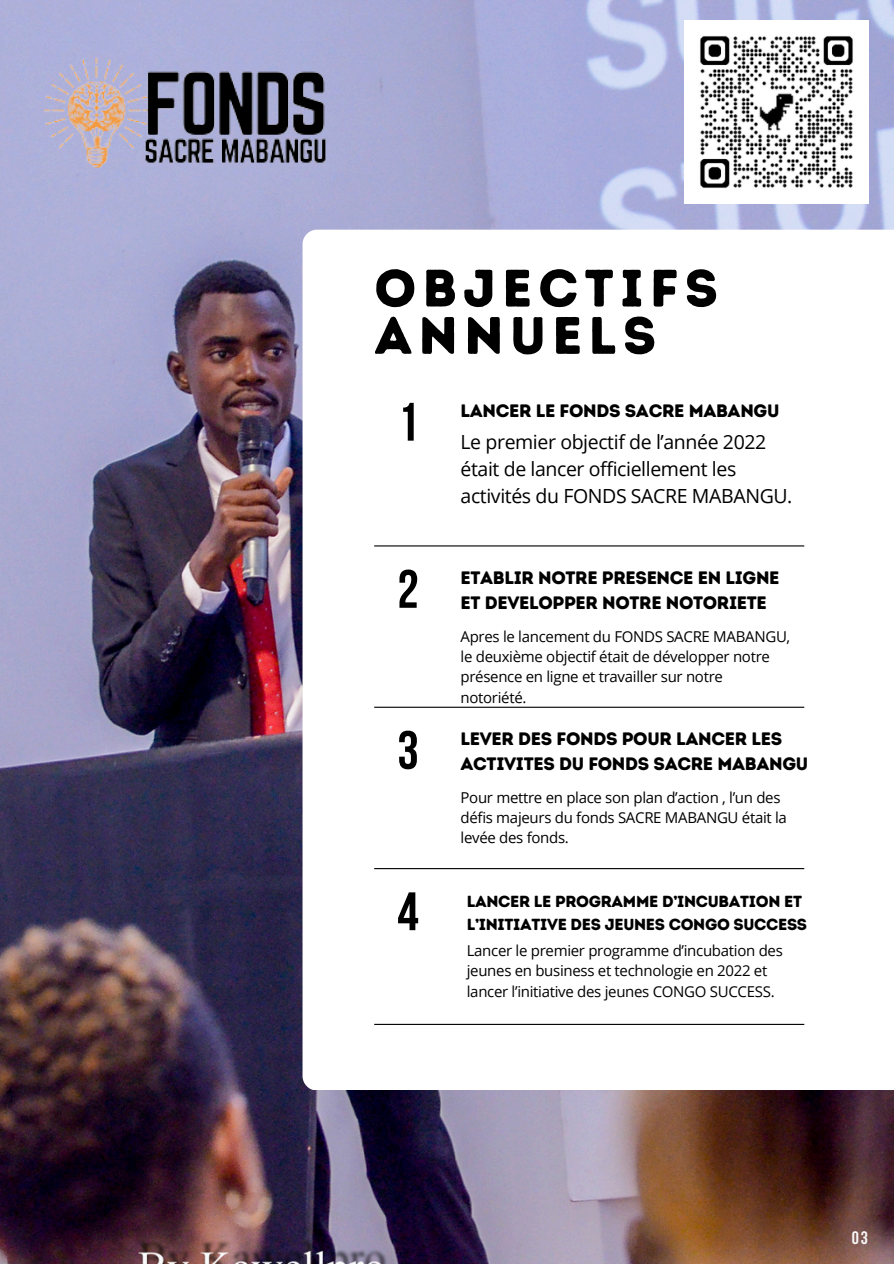
<style>
.page{position:relative;width:894px;height:1264px;background:#fff}
.page>*{position:absolute;margin:0;border:0;box-sizing:border-box;transform-origin:0 0}
.t1{font:700 54px "Bebas Neue";color:#000}
.t2{font:52.5px/47.2px "Intro Rust Base";letter-spacing:.115em;color:#000}
.t3{font:19.5px/27px "Open Sans";letter-spacing:-.02em;color:#000}
.t4{font:18px/24.8px "Intro Rust Base";letter-spacing:-.02em;color:#000}
.t5{font:700 18px "Bebas Neue";color:#f6f6f6}
.t6{font:16.05px/22.5px "Intro Rust Base";letter-spacing:-.02em;color:#000}
.t7{font:15px/20.2px "Open Sans";letter-spacing:-.02em;color:#000}
</style>
<div class="page">
<img style="left:0;top:0;width:893px;height:1263px">
<svg style="left:302px;top:230px;width:591px;height:859px"></svg>
<hr style="left:374px;top:545px;width:430px;height:1px;background:#000">
<hr style="left:374px;top:706px;width:430px;height:1px;background:#000">
<hr style="left:374px;top:868px;width:430px;height:1px;background:#000">
<hr style="left:374px;top:1023px;width:430px;height:1px;background:#000">
<img style="left:684px;top:20px;width:184px;height:184px">
<img style="left:40px;top:51px;width:301px;height:123px">
<p class="t2" style="left:374px;top:264px;width:345px">OBJECTIFS<br>ANNUELS</p>
<p class="t1" style="left:397px;top:400px;width:23px">1</p>
<h1 class="t4" style="left:460px;top:398px;width:320px">LANCER LE FONDS SACRE MABANGU</h1>
<p class="t3" style="left:460px;top:428px;width:333px">Le premier objectif de l’année 2022 était de lancer officiellement les activités du FONDS SACRE MABANGU.</p>
<h2 class="t1" style="left:397px;top:567px;width:23px">2</h2>
<h3 class="t4" style="left:460px;top:565px;width:320px">ETABLIR NOTRE PRESENCE EN LIGNE<br>ET DEVELOPPER NOTRE NOTORIETE</h3>
<p class="t7" style="left:460px;top:626px;width:331px">Apres le lancement du FONDS SACRE MABANGU, le deuxième objectif était de développer notre présence en ligne et travailler sur notre notoriété.</p>
<h2 class="t1" style="left:397px;top:728px;width:23px">3</h2>
<p class="t4" style="left:460px;top:726px;width:349px">LEVER DES FONDS POUR LANCER LES<br>ACTIVITES DU FONDS SACRE MABANGU</p>
<p class="t7" style="left:460px;top:787px;width:328px">Pour mettre en place son plan d’action , l’un des défis majeurs du fonds SACRE MABANGU était la levée des fonds.</p>
<h2 class="t1" style="left:397px;top:889px;width:23px">4</h2>
<p class="t6" style="left:466px;top:890px;width:342px">LANCER LE PROGRAMME D’INCUBATION ET<br>L’INITIATIVE DES JEUNES CONGO SUCCESS</p>
<p class="t7" style="left:466px;top:940px;width:317px">Lancer le premier programme d’incubation des jeunes en business et technologie en 2022 et lancer l’initiative des jeunes CONGO SUCCESS.</p>
<h4 class="t5" style="left:851px;top:1229px;width:18px">03</h4>
</div>
